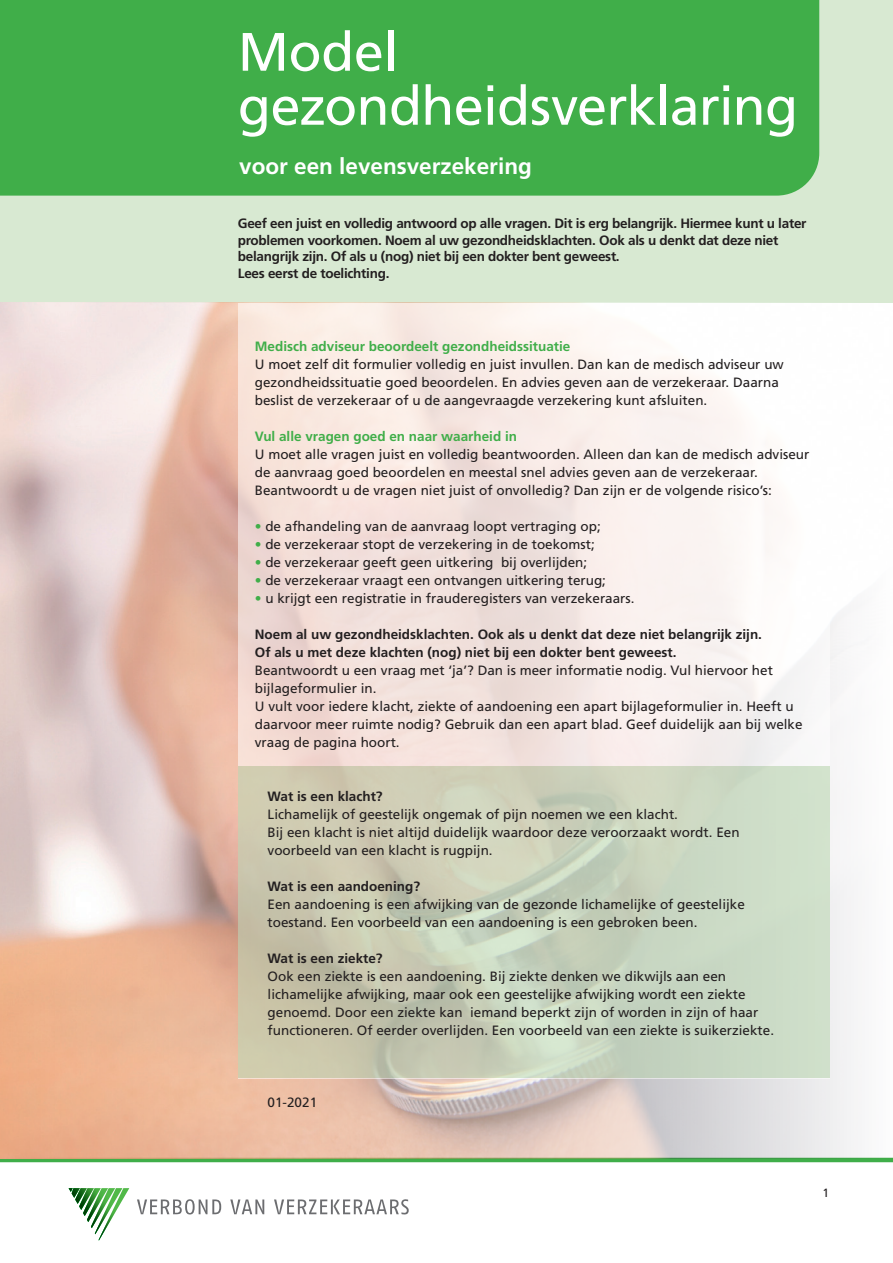
<style>
.page{position:relative;width:893px;height:1263px;background:#fff}
.page>*{position:absolute;margin:0;border:0;box-sizing:border-box;transform-origin:0 0}
.t1{font:54px "Frutiger";letter-spacing:-.015em;color:#fff}
.TK_VVV{font:700 22.5px "Frutiger";color:#fff}
.Platte_tekst_VVV{font:13.5px/18px "Frutiger";color:#231f20}
.Kadertekst_VVV{font:700 13.5px/16.5px "Frutiger";letter-spacing:-.02em;color:#231f20}
.Platte_tekst_VVV-2{font:700 13.5px/18px "Frutiger";color:#231f20}
.TK_VVV-2{font:700 13.5px "Frutiger";color:#40ae49}
.TK_VVV-3{font:700 13.5px "Frutiger";color:#231f20}
.Platte_tekst_VVV-3{font:12px "Frutiger";color:#231f20}
.s1{color:#40ae49}
</style>
<div class="page">
<hr style="left:0;top:1158px;width:893px;height:4px;background:#40ae49">
<div style="left:0;top:0;width:893px;height:303px;background:#d8e9d2"></div>
<svg style="left:69px;top:1188px;width:60px;height:52px"></svg>
<svg style="left:137px;top:1199px;width:84px;height:15px"></svg>
<svg style="left:230px;top:1199px;width:34px;height:15px"></svg>
<svg style="left:274px;top:1199px;width:135px;height:15px"></svg>
<img style="left:0;top:303px;width:893px;height:856px">
<svg style="left:238px;top:303px;width:591px;height:463px"></svg>
<div style="left:0;top:0;width:819px;height:196px;background:#40ae49"></div>
<svg style="left:238px;top:766px;width:591px;height:312px;background:#c9d0ba"></svg>
<p class="t1" style="left:238px;top:20px;width:162px">Model</p>
<p class="t1" style="left:238px;top:74px;width:562px">gezondheidsverklaring</p>
<p class="TK_VVV" style="left:239px;top:153px;width:294px">voor een levensverzekering</p>
<p class="Kadertekst_VVV" style="left:238px;top:215px;width:570px">Geef een juist en volledig antwoord op alle vragen. Dit is erg belangrijk. Hiermee kunt u later problemen voorkomen. Noem al uw gezondheidsklachten. Ook als u denkt dat deze niet belangrijk zijn. Of als u (nog) niet bij een dokter bent geweest.</p>
<p class="Kadertekst_VVV" style="left:238px;top:264px;width:153px">Lees eerst de toelichting.</p>
<p class="TK_VVV-2" style="left:255px;top:338px;width:317px">Medisch adviseur beoordeelt gezondheidssituatie</p>
<p class="Platte_tekst_VVV" style="left:255px;top:355px;width:530px">U moet zelf dit formulier volledig en juist invullen. Dan kan de medisch adviseur uw gezondheidssituatie goed beoordelen. En advies geven aan de verzekeraar. Daarna beslist de verzekeraar of u de aangevraagde verzekering kunt afsluiten.</p>
<p class="TK_VVV-2" style="left:255px;top:428px;width:264px">Vul alle vragen goed en naar waarheid in</p>
<p class="Platte_tekst_VVV" style="left:255px;top:445px;width:556px">U moet alle vragen juist en volledig beantwoorden. Alleen dan kan de medisch adviseur de aanvraag goed beoordelen en meestal snel advies geven aan de verzekeraar.</p>
<p class="Platte_tekst_VVV" style="left:255px;top:481px;width:518px">Beantwoordt u de vragen niet juist of onvolledig? Dan zijn er de volgende risico’s:</p>
<p class="Platte_tekst_VVV" style="left:255px;top:517px;width:347px"><span class="s1">•</span> de afhandeling van de aanvraag loopt vertraging op;</p>
<p class="Platte_tekst_VVV" style="left:255px;top:535px;width:341px"><span class="s1">•</span> de verzekeraar stopt de verzekering in de toekomst;</p>
<p class="Platte_tekst_VVV" style="left:255px;top:553px;width:334px"><span class="s1">•</span> de verzekeraar geeft geen uitkering bij overlijden;</p>
<p class="Platte_tekst_VVV" style="left:255px;top:571px;width:353px"><span class="s1">•</span> de verzekeraar vraagt een ontvangen uitkering terug;</p>
<p class="Platte_tekst_VVV" style="left:255px;top:589px;width:381px"><span class="s1">•</span> u krijgt een registratie in frauderegisters van verzekeraars.</p>
<p class="Platte_tekst_VVV-2" style="left:255px;top:625px;width:509px">Noem al uw gezondheidsklachten. Ook als u denkt dat deze niet belangrijk zijn.<br>Of als u met deze klachten (nog) niet bij een dokter bent geweest.</p>
<p class="Platte_tekst_VVV" style="left:255px;top:661px;width:549px">Beantwoordt u een vraag met ‘ja’? Dan is meer informatie nodig. Vul hiervoor het bijlageformulier in.<br>U vult voor iedere klacht, ziekte of aandoening een apart bijlageformulier in. Heeft u daarvoor meer ruimte nodig? Gebruik dan een apart blad. Geef duidelijk aan bij welke vraag de pagina hoort.</p>
<p class="TK_VVV-3" style="left:268px;top:788px;width:117px">Wat is een klacht?</p>
<p class="Platte_tekst_VVV" style="left:268px;top:805px;width:473px">Lichamelijk of geestelijk ongemak of pijn noemen we een klacht.<br>Bij een klacht is niet altijd duidelijk waardoor deze veroorzaakt wordt. Een voorbeeld van een klacht is rugpijn.</p>
<p class="TK_VVV-3" style="left:268px;top:878px;width:154px">Wat is een aandoening?</p>
<p class="Platte_tekst_VVV" style="left:268px;top:895px;width:479px">Een aandoening is een afwijking van de gezonde lichamelijke of geestelijke toestand. Een voorbeeld van een aandoening is een gebroken been.</p>
<p class="TK_VVV-3" style="left:268px;top:950px;width:117px">Wat is een ziekte?</p>
<p class="Platte_tekst_VVV" style="left:268px;top:967px;width:508px">Ook een ziekte is een aandoening. Bij ziekte denken we dikwijls aan een lichamelijke afwijking, maar ook een geestelijke afwijking wordt een ziekte genoemd. Door een ziekte kan iemand beperkt zijn of worden in zijn of haar functioneren. Of eerder overlijden. Een voorbeeld van een ziekte is suikerziekte.</p>
<p class="Platte_tekst_VVV" style="left:268px;top:1093px;width:51px">01-2021</p>
<p class="Platte_tekst_VVV-3" style="left:822px;top:1186px;width:8px">1</p>
</div>
